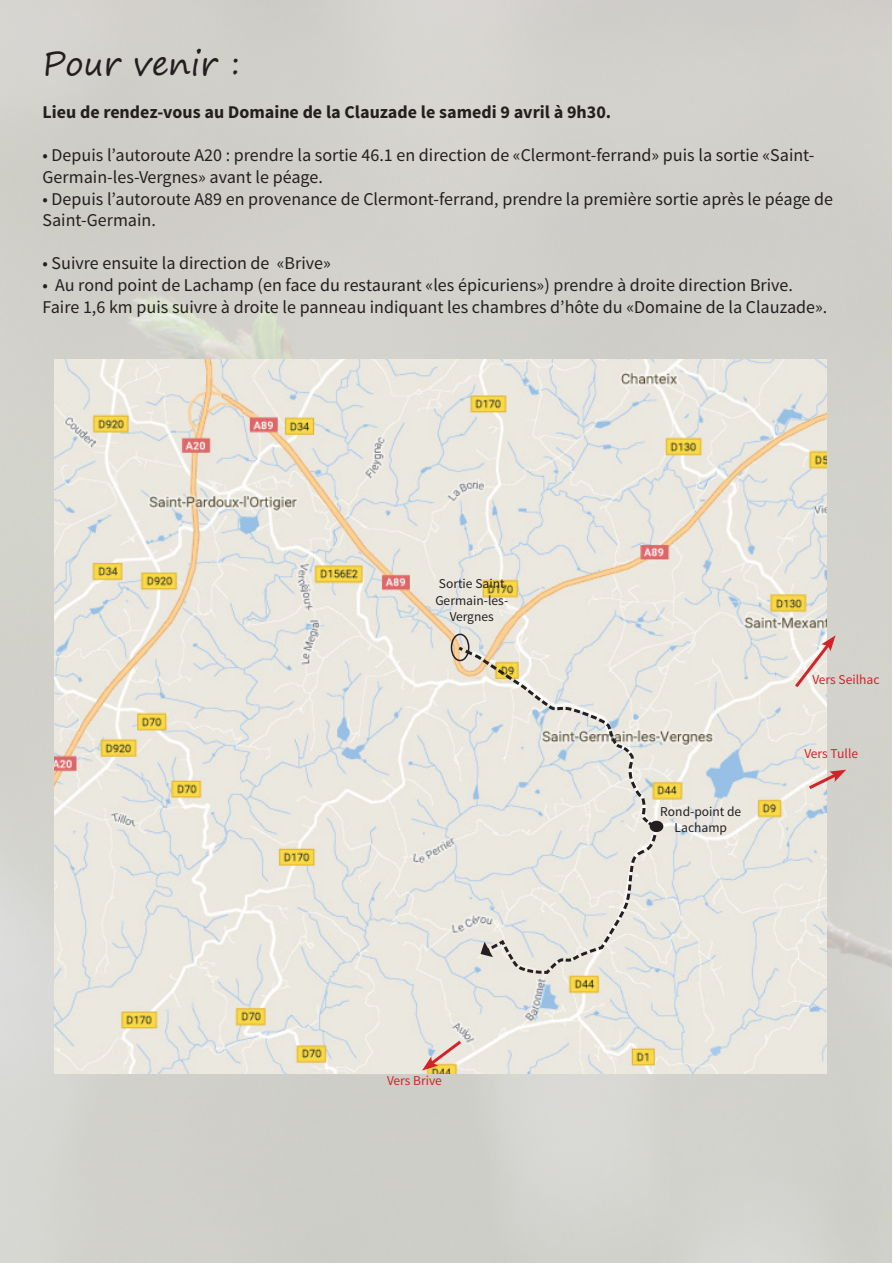
<style>
.page{position:relative;width:893px;height:1263px;background:#fff}
.page>*{position:absolute;margin:0;border:0;box-sizing:border-box;transform-origin:0 0}
.t1{font:33px "Segoe Print";color:#231f20}
.t2{font:18px/21.6px "Source Sans Pro";color:#231f20}
.t3{font:700 18px "Source Sans Pro";color:#231f20}
.t4{font:13.5px/16.2px "Source Sans Pro";color:#231f20;text-align:center}
.t5{font:13.5px "Source Sans Pro";color:#d1232a}
</style>
<div class="page">
<div style="left:0;top:0;width:891px;height:1263px;background:#d1d1cb"></div>
<img style="left:54px;top:359px;width:772px;height:714px">
<svg style="left:455px;top:644px;width:204px;height:331px;background:#e7e3da"></svg>
<svg style="left:462px;top:647px;width:197px;height:328px;background:#e4e2da"></svg>
<div style="left:650px;top:821px;width:13px;height:11px;background:#231f20;border-radius:50%"></div>
<svg style="left:422px;top:1038px;width:42px;height:32px"></svg>
<svg style="left:806px;top:770px;width:40px;height:22px"></svg>
<svg style="left:792px;top:635px;width:44px;height:55px;background:#e6d4ce"></svg>
<div style="left:451px;top:634px;width:18px;height:27px;border:2px solid #231f20;border-radius:50%"></div>
<h1 class="t1" style="left:43px;top:34px;width:199px">Pour venir :</h1>
<p class="t3" style="left:43px;top:101px;width:570px">Lieu de rendez-vous au Domaine de la Clauzade le samedi 9 avril à 9h30.</p>
<p class="t2" style="left:43px;top:145px;width:773px">• Depuis l’autoroute A20 : prendre la sortie 46.1 en direction de «Clermont-ferrand» puis la sortie «Saint-<br>Germain-les-Vergnes» avant le péage.</p>
<p class="t2" style="left:43px;top:188px;width:792px">• Depuis l’autoroute A89 en provenance de Clermont-ferrand, prendre la première sortie après le péage de<br>Saint-Germain.</p>
<p class="t2" style="left:43px;top:253px;width:290px">• Suivre ensuite la direction de «Brive»</p>
<p class="t2" style="left:43px;top:275px;width:786px">• Au rond point de Lachamp (en face du restaurant «les épicuriens») prendre à droite direction Brive.<br>Faire 1,6 km puis suivre à droite le panneau indiquant les chambres d’hôte du «Domaine de la Clauzade».</p>
<p class="t4" style="left:435px;top:576px;width:74px">Sortie Saint<br>Germain-les-<br>Vergnes</p>
<p class="t5" style="left:387px;top:1072px;width:56px">Vers Brive</p>
<p class="t4" style="left:660px;top:804px;width:83px">Rond-point de<br>Lachamp</p>
<p class="t5" style="left:813px;top:671px;width:69px">Vers Seilhac</p>
<p class="t5" style="left:804px;top:745px;width:55px">Vers Tulle</p>
</div>
